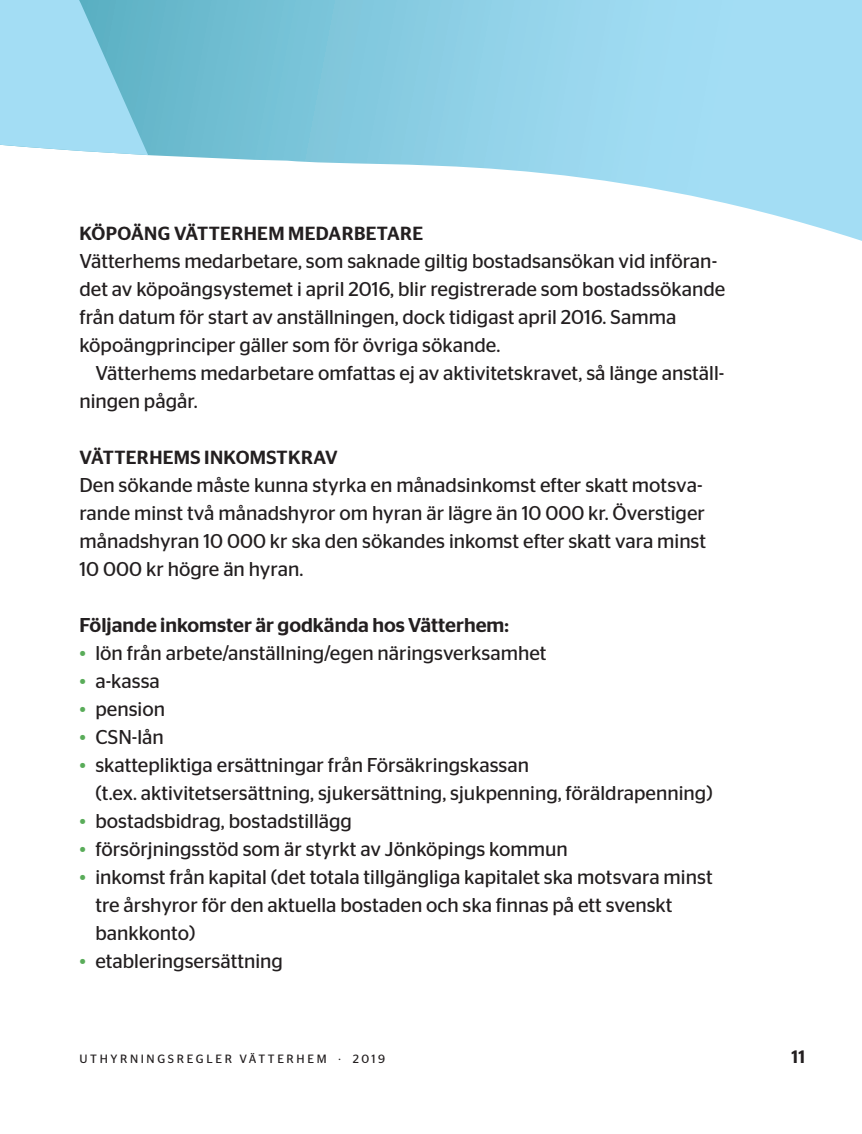
<style>
.page{position:relative;width:862px;height:1134px;background:#fff}
.page>*{position:absolute;margin:0;border:0;box-sizing:border-box;transform-origin:0 0}
.Brödtext{font:20px/28px "Stag Sans";color:#231f20}
.Brödtext-2{font:500 20px "Stag Sans";color:#231f20}
.Mellanrubrik{font:500 19px "Stag Sans";letter-spacing:.02em;color:#231f20}
.t1{font:500 18px "Stag Sans";color:#231f20}
.t2{font:12px "Stag Sans";letter-spacing:.22em;color:#231f20}
.s1{color:#59ac59}
</style>
<div class="page">
<svg style="left:0;top:0;width:862px;height:241px"></svg>
<p class="Mellanrubrik" style="left:80px;top:222px;width:345px">KÖPOÄNG VÄTTERHEM MEDARBETARE</p>
<p class="Brödtext" style="left:79px;top:247px;width:647px">Vätterhems medarbetare, som saknade giltig bostadsansökan vid införan&shy;det av köpoängsystemet i april 2016, blir registrerade som bostadssökande från datum för start av anställningen, dock tidigast april 2016. Samma köpoängprinciper gäller som för övriga sökande.</p>
<p class="Brödtext" style="left:79px;top:359px;width:646px;text-indent:16px">Vätterhems medarbetare omfattas ej av aktivitetskravet, så länge anställ&shy;ningen pågår.</p>
<p class="Mellanrubrik" style="left:80px;top:446px;width:260px">VÄTTERHEMS INKOMSTKRAV</p>
<p class="Brödtext" style="left:79px;top:471px;width:628px">Den sökande måste kunna styrka en månadsinkomst efter skatt motsva&shy;rande minst två månadshyror om hyran är lägre än 10 000 kr. Överstiger månadshyran 10 000 kr ska den sökandes inkomst efter skatt vara minst 10 000 kr högre än hyran.</p>
<p class="Brödtext-2" style="left:79px;top:613px;width:431px">Följande inkomster är godkända hos Vätterhem:</p>
<p class="Brödtext" style="left:79px;top:639px;width:468px"><span class="s1">•</span> lön från arbete/anställning/egen näringsverksamhet</p>
<p class="Brödtext" style="left:79px;top:667px;width:82px"><span class="s1">•</span> a-kassa</p>
<p class="Brödtext" style="left:79px;top:695px;width:87px"><span class="s1">•</span> pension</p>
<p class="Brödtext" style="left:79px;top:723px;width:86px"><span class="s1">•</span> CSN-lån</p>
<p class="Brödtext" style="left:95px;top:751px;width:619px;text-indent:-16px"><span class="s1">•</span> skattepliktiga ersättningar från Försäkringskassan<br>(t.ex. aktivitetsersättning, sjukersättning, sjukpenning, föräldrapenning)</p>
<p class="Brödtext" style="left:79px;top:807px;width:274px"><span class="s1">•</span> bostadsbidrag, bostadstillägg</p>
<p class="Brödtext" style="left:79px;top:835px;width:490px"><span class="s1">•</span> försörjningsstöd som är styrkt av Jönköpings kommun</p>
<p class="Brödtext" style="left:95px;top:863px;width:619px;text-indent:-16px"><span class="s1">•</span> inkomst från kapital (det totala tillgängliga kapitalet ska motsvara minst tre årshyror för den aktuella bostaden och ska finnas på ett svenskt bankkonto)</p>
<p class="Brödtext" style="left:79px;top:947px;width:205px"><span class="s1">•</span> etableringsersättning</p>
<p class="t2" style="left:79px;top:1052px;width:307px">UTHYRNINGSREGLER VÄTTERHEM · 2019</p>
<p class="t1" style="left:791px;top:1047px;width:15px">11</p>
</div>
